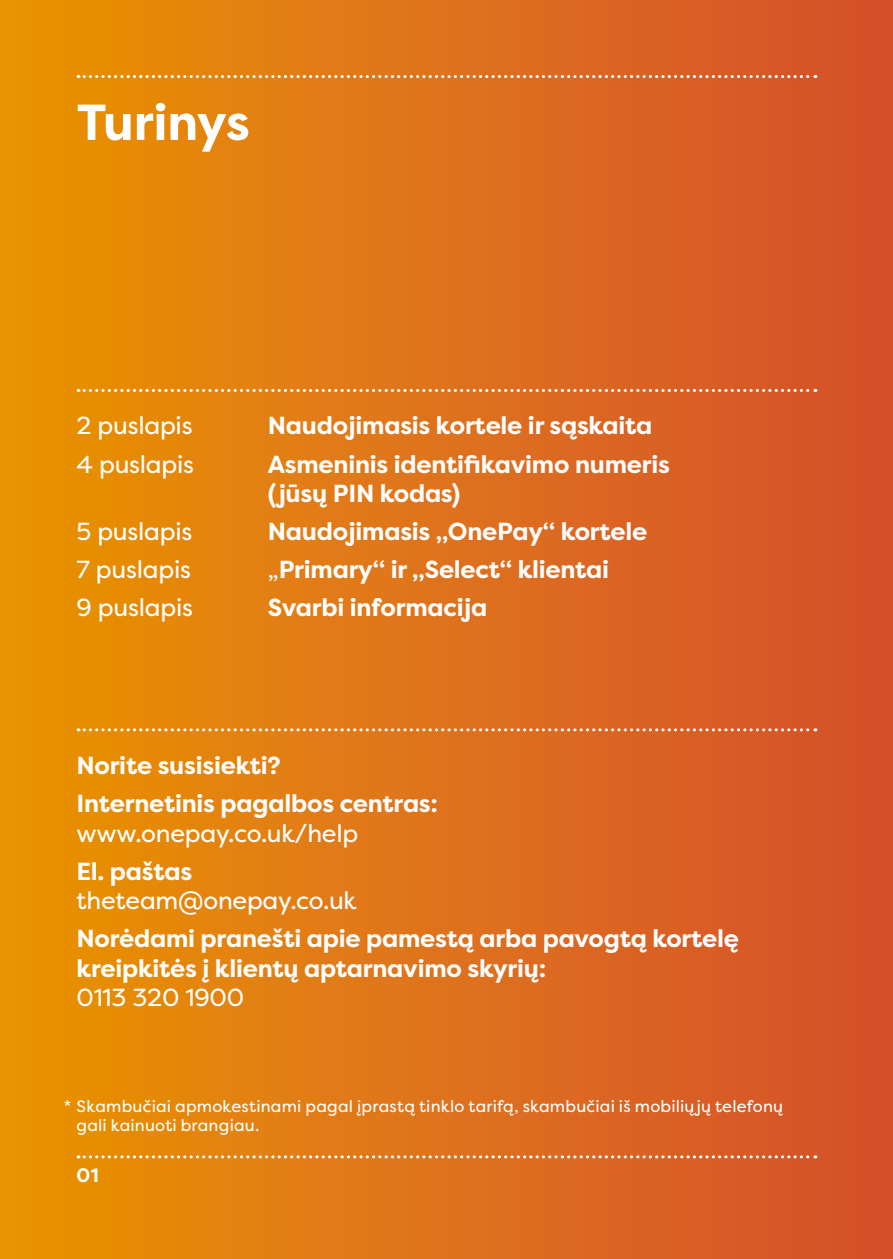
<style>
.page{position:relative;width:893px;height:1259px;background:#fff}
.page>*{position:absolute;margin:0;border:0;box-sizing:border-box;transform-origin:0 0}
.Subhead_18_20Pt{font:700 50.4px "Filson Pro";letter-spacing:-.015em;color:#fff}
.Body_Copy_9_11Pt{font:700 24.6px/29.7px "Filson Pro";letter-spacing:-.01em;color:#fff}
.Body_Copy_9_11Pt-2{font:24.6px/29.7px "Filson Pro";letter-spacing:-.01em;color:#fff}
.t1{font:700 19.5px "Filson Pro";color:#fff}
.t2{font:16.5px/19.8px "Filson Pro";letter-spacing:.01em;color:#fff}
.s1{font-weight:400}
.s2{font-weight:700}
</style>
<div class="page">
<div style="left:0;top:0;width:893px;height:1259px;background:linear-gradient(to right,#e99502,#d44f2f)"></div>
<svg style="left:78px;top:75px;width:738px;height:3px"></svg>
<svg style="left:78px;top:1155px;width:738px;height:3px"></svg>
<svg style="left:78px;top:389px;width:738px;height:3px"></svg>
<svg style="left:78px;top:728px;width:738px;height:3px"></svg>
<p class="Subhead_18_20Pt" style="left:77px;top:90px;width:175px">Turinys</p>
<p class="Body_Copy_9_11Pt-2" style="left:77px;top:411px;width:118px">2 puslapis</p>
<p class="Body_Copy_9_11Pt" style="left:268px;top:411px;width:386px">Naudojimasis kortele ir sąskaita</p>
<p class="Body_Copy_9_11Pt-2" style="left:77px;top:449px;width:119px">4 puslapis</p>
<p class="Body_Copy_9_11Pt" style="left:268px;top:449px;width:404px">Asmeninis identifikavimo numeris (jūsų PIN kodas)</p>
<p class="Body_Copy_9_11Pt-2" style="left:77px;top:516px;width:117px">5 puslapis</p>
<p class="Body_Copy_9_11Pt" style="left:268px;top:517px;width:381px">Naudojimasis „OnePay“ kortele</p>
<p class="Body_Copy_9_11Pt-2" style="left:77px;top:554px;width:116px">7 puslapis</p>
<p class="Body_Copy_9_11Pt" style="left:268px;top:555px;width:343px"><span class="s1">„</span>Primary“ ir „Select“ klientai</p>
<p class="Body_Copy_9_11Pt-2" style="left:77px;top:592px;width:118px">9 puslapis</p>
<p class="Body_Copy_9_11Pt" style="left:268px;top:593px;width:221px">Svarbi informacija</p>
<p class="Body_Copy_9_11Pt" style="left:77px;top:751px;width:206px">Norite susisiekti?</p>
<p class="Body_Copy_9_11Pt" style="left:77px;top:789px;width:363px">Internetinis pagalbos centras: <span class="s1">www.onepay.co.uk/help</span></p>
<p class="Body_Copy_9_11Pt-2" style="left:77px;top:855px;width:282px"><span class="s2">El. paštas </span>theteam@onepay.co.uk</p>
<p class="Body_Copy_9_11Pt" style="left:77px;top:924px;width:664px">Norėdami pranešti apie pamestą arba pavogtą kortelę kreipkitės į klientų aptarnavimo skyrių:<br><span class="s1">0113 320 1900</span></p>
<p class="t2" style="left:77px;top:1095px;width:708px;text-indent:-13px">* Skambučiai apmokestinami pagal įprastą tinklo tarifą, skambučiai iš mobiliųjų telefonų gali kainuoti brangiau.</p>
<p class="t1" style="left:77px;top:1163px;width:24px">01</p>
</div>
